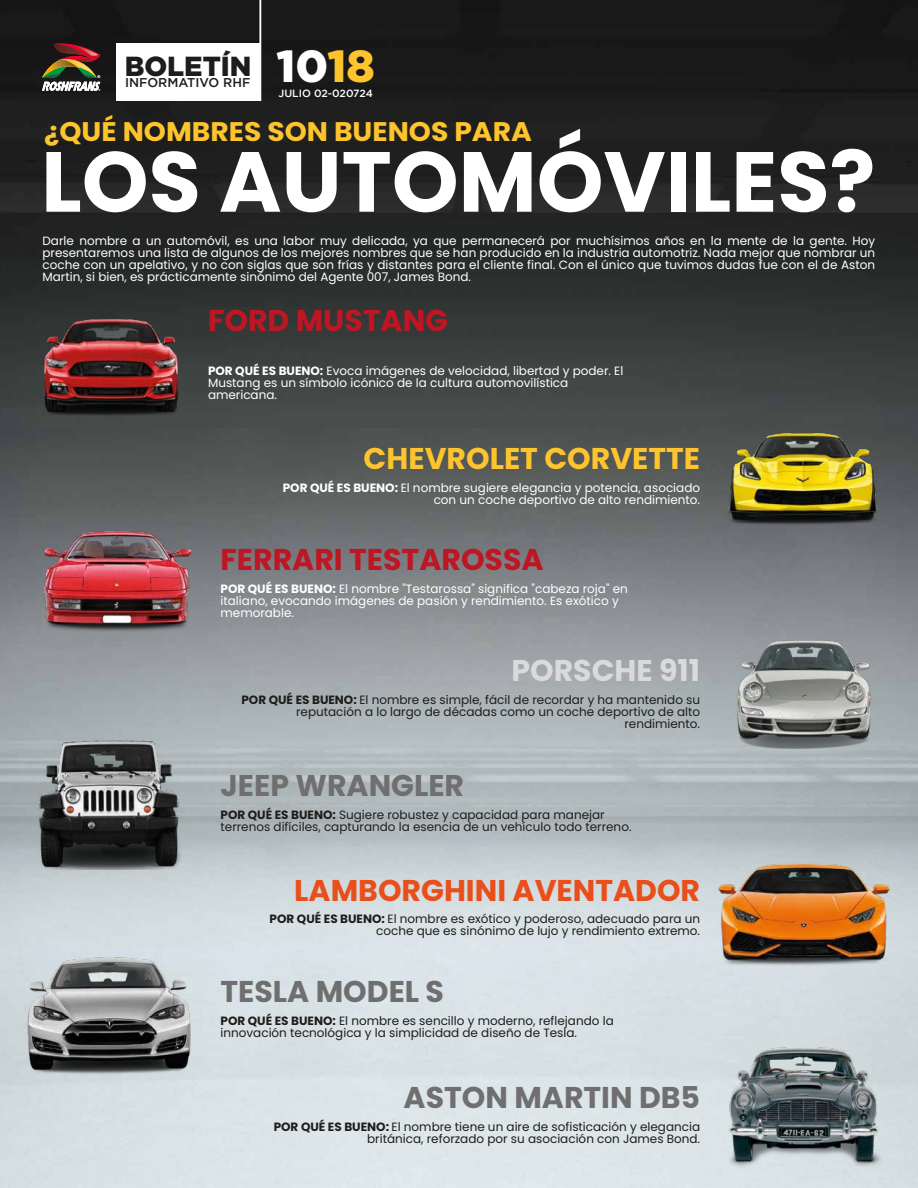
<style>
.page{position:relative;width:918px;height:1188px;background:#fff}
.page>*{position:absolute;margin:0;border:0;box-sizing:border-box;transform-origin:0 0}
.t1{font:700 85.05px "Poppins";color:#fff}
.t2{font:900 44.85px "Gotham";color:#fff}
.t3{font:700 30px "Poppins";color:#706f6f}
.t4{font:700 30px "Poppins";color:#be1622}
.t5{font:700 30px "Poppins";color:#e94e1b}
.t6{font:700 30px "Poppins";color:#fdc42d}
.t7{font:700 30px "Poppins";color:#dadada}
.t8{font:900 27.6px "Gotham";color:#1d1d1b}
.t9{font:700 26.85px "Poppins";color:#fdc42d;scale:1.05 1}
.t10{font:500 12.75px "Gotham";color:#1d1d1b}
.t11{font:12px/12px "Poppins";color:#fff}
.t12{font:12px/12px "Poppins";color:#1d1d1b;text-align:right}
.t13{font:500 10.5px "Gotham";letter-spacing:-.005em;color:#fff}
.s1{color:#fdc42d}
.s2{font-weight:700}
</style>
<div class="page">
<img style="left:0;top:0;width:918px;height:1188px">
<svg style="left:42px;top:42px;width:58px;height:49px;background:#675142"></svg>
<hr style="left:260px;top:0;width:1px;height:101px;background:#fff">
<div style="left:116px;top:44px;width:144px;height:57px;background:#fff"></div>
<img style="left:702px;top:618px;width:205px;height:153px">
<img style="left:696px;top:409px;width:209px;height:139px">
<img style="left:10px;top:738px;width:198px;height:131px">
<img style="left:44px;top:452px;width:147px;height:182px">
<img style="left:10px;top:301px;width:201px;height:133px">
<img style="left:12px;top:951px;width:195px;height:130px">
<img style="left:723px;top:1048px;width:163px;height:121px">
<img style="left:715px;top:849px;width:178px;height:132px">
<h3 class="t8" style="left:125px;top:50px;width:128px">BOLETÍN</h3>
<p class="t10" style="left:125px;top:75px;width:127px">INFORMATIVO RHF</p>
<h2 class="t2" style="left:276px;top:40px;width:100px">10<span class="s1">18</span></h2>
<p class="t13" style="left:279px;top:87px;width:96px">JULIO 02-020724</p>
<h3 class="t9" style="left:44px;top:116px;width:466px">¿QUÉ NOMBRES SON BUENOS PARA</h3>
<h1 class="t1" style="left:41px;top:133px;width:836px">LOS AUTOMÓVILES?</h1>
<p class="t11" style="left:42px;top:235px;width:834px;text-align:justify">Darle nombre a un automóvil, es una labor muy delicada, ya que permanecerá por muchísimos años en la mente de la gente. Hoy presentaremos una lista de algunos de los mejores nombres que se han producido en la industria automotriz. Nada mejor que nombrar un coche con un apelativo, y no con siglas que son frías y distantes para el cliente final. Con el único que tuvimos dudas fue con el de Aston Martin, si bien, es prácticamente sinónimo del Agente 007, James Bond.</p>
<h3 class="t4" style="left:208px;top:303px;width:242px">FORD MUSTANG</h3>
<p class="t11" style="left:208px;top:365px;width:417px"><span class="s2">POR QUÉ ES BUENO:</span> Evoca imágenes de velocidad, libertad y poder. El<br>Mustang es un símbolo icónico de la cultura automovilística americana.</p>
<h3 class="t6" style="left:364px;top:441px;width:338px">CHEVROLET CORVETTE</h3>
<p class="t11" style="left:283px;top:482px;width:419px;text-align:right"><span class="s2">POR QUÉ ES BUENO:</span> El nombre sugiere elegancia y potencia, asociado con un coche deportivo de alto rendimiento.</p>
<h3 class="t4" style="left:221px;top:542px;width:325px">FERRARI TESTAROSSA</h3>
<p class="t11" style="left:221px;top:583px;width:409px"><span class="s2">POR QUÉ ES BUENO:</span> El nombre "Testarossa" significa "cabeza roja" en italiano, evocando imágenes de pasión y rendimiento. Es exótico y memorable.</p>
<h3 class="t7" style="left:511px;top:653px;width:190px">PORSCHE 911</h3>
<p class="t12" style="left:241px;top:694px;width:460px"><span class="s2">POR QUÉ ES BUENO:</span> El nombre es simple, fácil de recordar y ha mantenido su reputación a lo largo de décadas como un coche deportivo de alto rendimiento.</p>
<h3 class="t3" style="left:221px;top:768px;width:245px">JEEP WRANGLER</h3>
<p class="t12" style="left:221px;top:809px;width:412px;text-align:left"><span class="s2">POR QUÉ ES BUENO:</span> Sugiere robustez y capacidad para manejar terrenos difíciles, capturando la esencia de un vehículo todo terreno.</p>
<h3 class="t5" style="left:294px;top:873px;width:407px">LAMBORGHINI AVENTADOR</h3>
<p class="t12" style="left:270px;top:913px;width:432px"><span class="s2">POR QUÉ ES BUENO:</span> El nombre es exótico y poderoso, adecuado para un coche que es sinónimo de lujo y rendimiento extremo.</p>
<h3 class="t3" style="left:221px;top:974px;width:225px">TESLA MODEL S</h3>
<p class="t12" style="left:221px;top:1015px;width:395px;text-align:left"><span class="s2">POR QUÉ ES BUENO:</span> El nombre es sencillo y moderno, reflejando la innovación tecnológica y la simplicidad de diseño de Tesla.</p>
<h3 class="t3" style="left:404px;top:1081px;width:298px">ASTON MARTIN DB5</h3>
<p class="t12" style="left:274px;top:1121px;width:428px"><span class="s2">POR QUÉ ES BUENO:</span> El nombre tiene un aire de sofisticación y elegancia británica, reforzado por su asociación con James Bond.</p>
</div>
